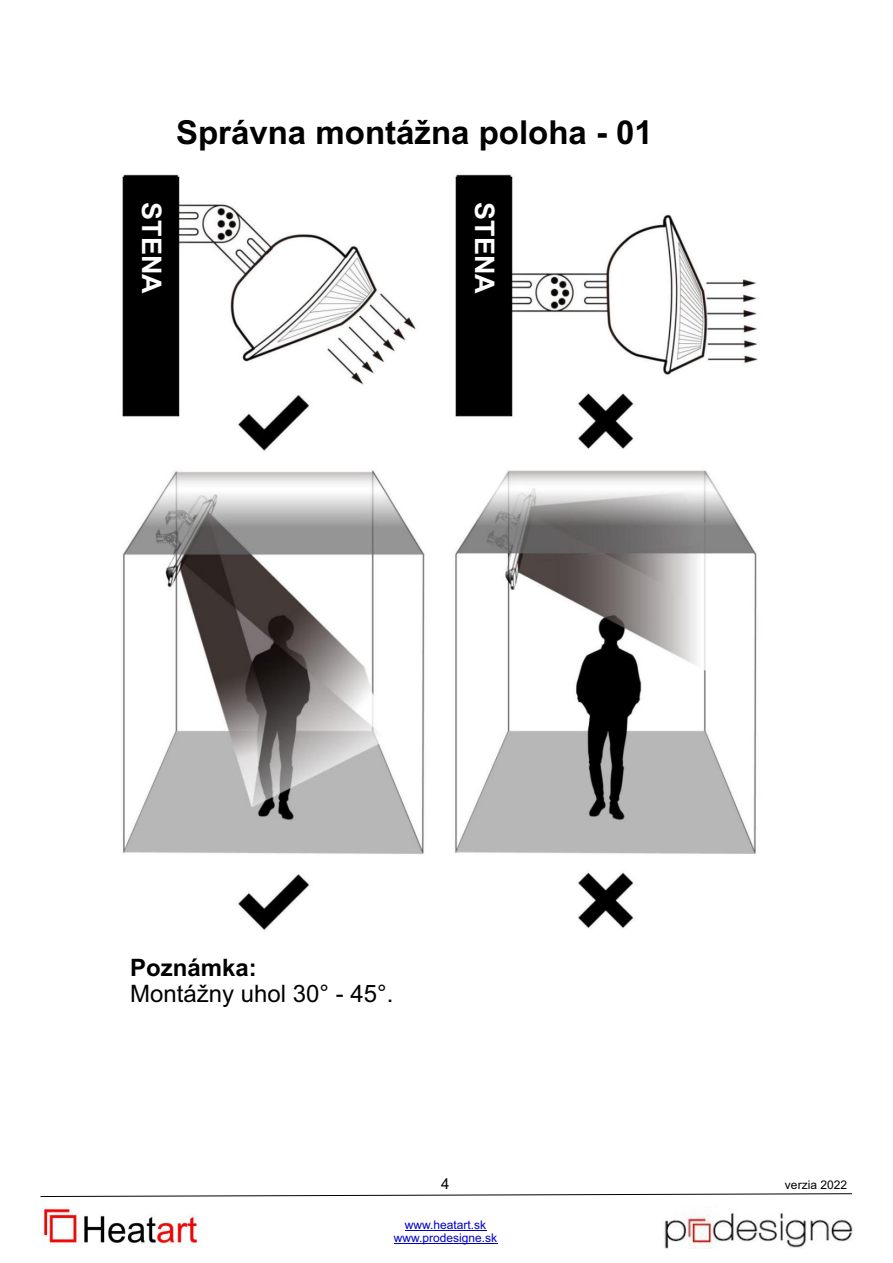
<style>
.page{position:relative;width:893px;height:1263px;background:#fff}
.page>*{position:absolute;margin:0;border:0;box-sizing:border-box;transform-origin:0 0}
.t1{font:700 33px "Arial";color:#000}
.t2{font:700 27px "Arial";color:#fff}
.t3{font:24px "Arial";color:#000}
.t4{font:700 24px "Arial";color:#000}
.t5{font:15px "Arial";color:#000}
.t6{font:12px/13.4px "Arial";color:#0000c4;text-align:center}
.t7{font:12px "Arial";color:#000}
</style>
<div class="page">
<img style="left:123px;top:174px;width:635px;height:757px">
<svg style="left:122px;top:176px;width:58px;height:241px;background:#070707"></svg>
<svg style="left:455px;top:176px;width:58px;height:241px;background:#070707"></svg>
<img style="left:664px;top:1213px;width:189px;height:35px">
<img style="left:43px;top:1206px;width:155px;height:40px">
<svg style="left:40px;top:1193px;width:812px;height:4px"></svg>
<hr style="left:405px;top:1230px;width:81px;height:1px;background:#0000c4">
<hr style="left:394px;top:1243px;width:103px;height:1px;background:#0000c4">
<h1 class="t1" style="left:176px;top:120px;width:478px">Správna montážna poloha - 01</h1>
<h2 class="t2" style="left:162px;top:202px;width:93px;rotate:90deg">STENA</h2>
<h2 class="t2" style="left:495px;top:202px;width:93px;rotate:90deg">STENA</h2>
<h3 class="t4" style="left:130px;top:958px;width:128px">Poznámka:</h3>
<h3 class="t3" style="left:130px;top:985px;width:265px">Montážny uhol 30° - 45°.</h3>
<p class="t5" style="left:441px;top:1178px;width:10px">4</p>
<p class="t6" style="left:394px;top:1219px;width:105px">www.heatart.sk www.prodesigne.sk</p>
<p class="t7" style="left:785px;top:1180px;width:64px">verzia 2022</p>
</div>
